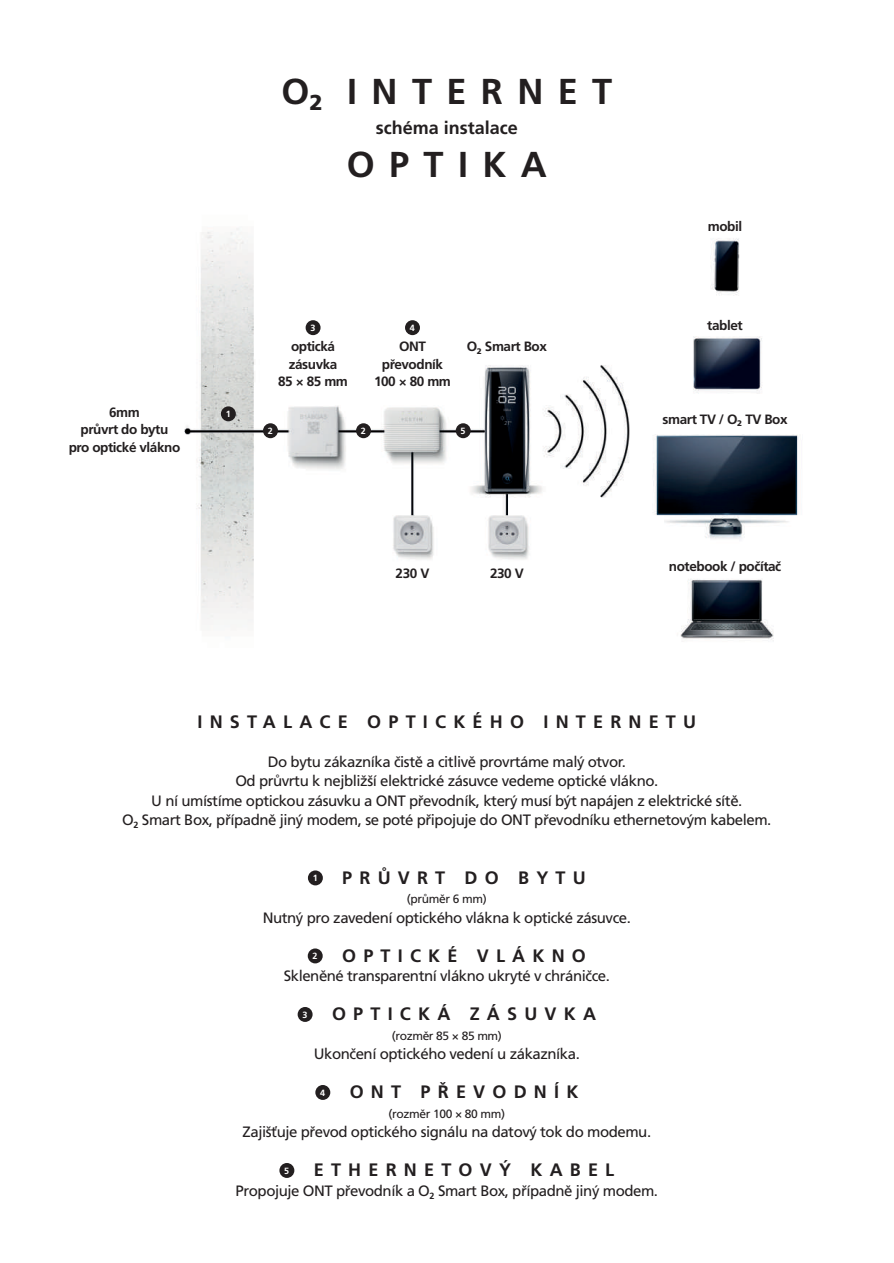
<style>
.page{position:relative;width:894px;height:1263px;background:#fff}
.page>*{position:absolute;margin:0;border:0;box-sizing:border-box;transform-origin:0 0}
.t1{font:700 36px "Frutiger LT Pro";letter-spacing:.4em;color:#231f20}
.t2{font:700 18px "Frutiger LT Pro";letter-spacing:.4em;color:#231f20}
.t3{font:700 18px "Frutiger LT Pro";color:#231f20}
.t4{font:15px/19.5px "Frutiger LT Pro";letter-spacing:-.03em;color:#231f20;text-align:center}
.t5{font:700 13.5px/17.5px "Frutiger LT Pro";letter-spacing:-.03em;color:#231f20;text-align:center}
.t6{font:12px "Frutiger LT Pro";letter-spacing:-.03em;color:#231f20}
.t7{font:700 9px "Frutiger LT Pro";color:#fff}
</style>
<div class="page">
<div style="left:308px;top:870px;width:15px;height:15px;background:#231f20;border-radius:50%"></div>
<div style="left:307px;top:948px;width:15px;height:15px;background:#231f20;border-radius:50%"></div>
<div style="left:297px;top:1007px;width:15px;height:15px;background:#231f20;border-radius:50%"></div>
<div style="left:315px;top:1085px;width:15px;height:15px;background:#231f20;border-radius:50%"></div>
<div style="left:279px;top:1163px;width:15px;height:15px;background:#231f20;border-radius:50%"></div>
<img style="left:184px;top:228px;width:614px;height:413px">
<div style="left:221px;top:406px;width:15px;height:15px;background:#231f20;border-radius:50%"></div>
<div style="left:263px;top:423px;width:15px;height:15px;background:#231f20;border-radius:50%"></div>
<div style="left:356px;top:423px;width:15px;height:15px;background:#231f20;border-radius:50%"></div>
<div style="left:455px;top:423px;width:15px;height:15px;background:#231f20;border-radius:50%"></div>
<div style="left:405px;top:320px;width:15px;height:15px;background:#231f20;border-radius:50%"></div>
<div style="left:305px;top:320px;width:15px;height:15px;background:#231f20;border-radius:50%"></div>
<h1 class="t1" style="left:281px;top:77px;width:332px">O<sub>2</sub> INTERNET</h1>
<p class="t3" style="left:375px;top:120px;width:144px">schéma instalace</p>
<h1 class="t1" style="left:346px;top:150px;width:202px">OPTIKA</h1>
<p class="t5" style="left:69px;top:404px;width:113px">6mm<br>průvrt do bytu pro optické vlákno</p>
<p class="t7" style="left:226px;top:410px;width:7px">1</p>
<p class="t7" style="left:310px;top:324px;width:7px">3</p>
<p class="t7" style="left:410px;top:324px;width:7px">4</p>
<p class="t5" style="left:278px;top:339px;width:71px">optická zásuvka<br>85 × 85 mm</p>
<p class="t5" style="left:374px;top:339px;width:78px">ONT převodník<br>100 × 80 mm</p>
<p class="t5" style="left:466px;top:339px;width:82px">O<sub>2</sub> Smart Box</p>
<p class="t7" style="left:268px;top:427px;width:7px">2</p>
<p class="t7" style="left:361px;top:427px;width:7px">2</p>
<p class="t7" style="left:460px;top:427px;width:7px">5</p>
<p class="t5" style="left:395px;top:566px;width:35px">230 V</p>
<p class="t5" style="left:490px;top:566px;width:35px">230 V</p>
<p class="t5" style="left:707px;top:219px;width:36px">mobil</p>
<p class="t5" style="left:707px;top:317px;width:37px">tablet</p>
<p class="t5" style="left:662px;top:412px;width:126px">smart TV / O<sub>2</sub> TV Box</p>
<p class="t5" style="left:668px;top:559px;width:114px">notebook / počítač</p>
<p class="t2" style="left:197px;top:714px;width:500px">INSTALACE OPTICKÉHO INTERNETU</p>
<p class="t4" style="left:122px;top:753px;width:650px">Do bytu zákazníka čistě a citlivě provrtáme malý otvor.<br>Od průvrtu k nejbližší elektrické zásuvce vedeme optické vlákno.<br>U ní umístíme optickou zásuvku a ONT převodník, který musí být napájen z elektrické sítě.<br>O<sub>2</sub> Smart Box, případně jiný modem, se poté připojuje do ONT převodníku ethernetovým kabelem.</p>
<p class="t7" style="left:313px;top:874px;width:7px">1</p>
<p class="t2" style="left:342px;top:870px;width:245px">PRŮVRT DO BYTU</p>
<p class="t6" style="left:407px;top:894px;width:81px">(průměr 6 mm)</p>
<p class="t4" style="left:263px;top:909px;width:369px">Nutný pro zavedení optického vlákna k optické zásuvce.</p>
<p class="t7" style="left:312px;top:952px;width:7px">2</p>
<p class="t2" style="left:342px;top:948px;width:245px">OPTICKÉ VLÁKNO</p>
<p class="t4" style="left:283px;top:968px;width:327px">Skleněné transparentní vlákno ukryté v chráničce.</p>
<p class="t7" style="left:302px;top:1011px;width:7px">3</p>
<p class="t2" style="left:332px;top:1007px;width:265px">OPTICKÁ ZÁSUVKA</p>
<p class="t6" style="left:391px;top:1031px;width:112px">(rozměr 85 × 85 mm)</p>
<p class="t4" style="left:313px;top:1046px;width:267px">Ukončení optického vedení u zákazníka.</p>
<p class="t7" style="left:320px;top:1089px;width:7px">4</p>
<p class="t2" style="left:349px;top:1085px;width:230px">ONT PŘEVODNÍK</p>
<p class="t6" style="left:388px;top:1109px;width:118px">(rozměr 100 × 80 mm)</p>
<p class="t4" style="left:242px;top:1124px;width:410px">Zajišťuje převod optického signálu na datový tok do modemu.</p>
<p class="t7" style="left:284px;top:1167px;width:7px">5</p>
<p class="t2" style="left:313px;top:1163px;width:302px">ETHERNETOVÝ KABEL</p>
<p class="t4" style="left:235px;top:1182px;width:424px">Propojuje ONT převodník a O<sub>2</sub> Smart Box, případně jiný modem.</p>
</div>
